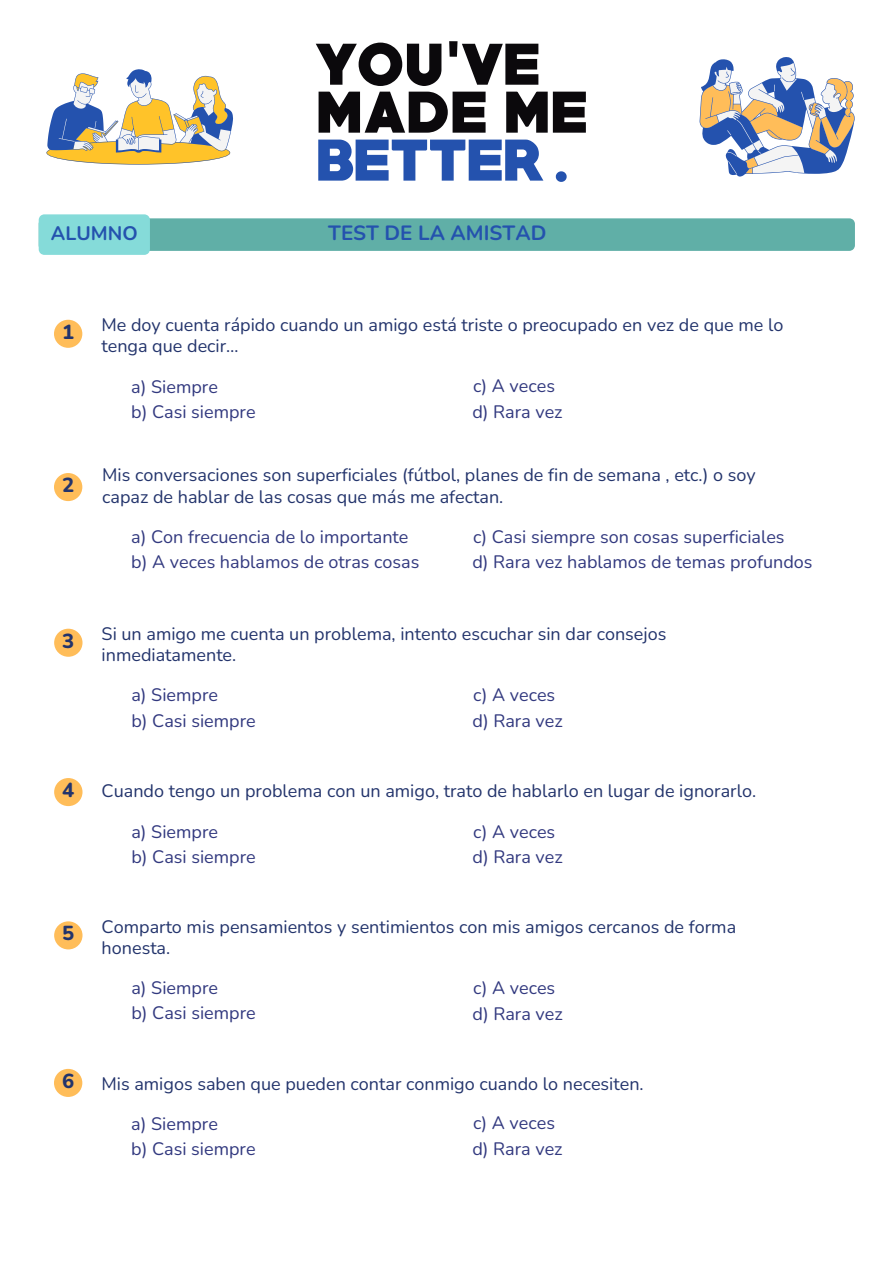
<style>
.page{position:relative;width:894px;height:1264px;background:#fff}
.page>*{position:absolute;margin:0;border:0;box-sizing:border-box;transform-origin:0 0}
.t1{font:700 51.6px/48px "PRIMETIME";color:#0b090c}
.t2{font:700 20.55px "Nunito";color:#2452ae}
.t3{font:800 20.25px "Nunito";color:#23346c}
.t4{font:700 19.5px "Nunito";color:#2452ae}
.t5{font:18px/21.3px "Nunito";color:#23346c}
.t6{font:18px "Nunito";color:#32397f}
.s1{color:#2452ae}
</style>
<div class="page">
<div style="left:54px;top:320px;width:28px;height:28px;background:#ffbd59;border-radius:50%"></div>
<div style="left:54px;top:473px;width:28px;height:28px;background:#ffbd59;border-radius:50%"></div>
<div style="left:54px;top:628px;width:28px;height:28px;background:#ffbd59;border-radius:50%"></div>
<div style="left:54px;top:778px;width:28px;height:28px;background:#ffbd59;border-radius:50%"></div>
<div style="left:54px;top:921px;width:28px;height:28px;background:#ffbd59;border-radius:50%"></div>
<div style="left:54px;top:1068px;width:28px;height:28px;background:#ffbd59;border-radius:50%"></div>
<svg style="left:699px;top:57px;width:155px;height:119px"></svg>
<svg style="left:46px;top:69px;width:187px;height:95px"></svg>
<svg style="left:39px;top:214px;width:815px;height:41px"></svg>
<p class="t1" style="left:316px;top:42px;width:273px">YOU’VE<br>MADE ME<br><span class="s1">BETTER.</span></p>
<p class="t4" style="left:51px;top:220px;width:88px">ALUMNO</p>
<p class="t2" style="left:328px;top:219px;width:220px">TEST DE LA AMISTAD</p>
<p class="t3" style="left:62px;top:318px;width:14px">1</p>
<h1 class="t3" style="left:62px;top:471px;width:14px">2</h1>
<p class="t3" style="left:62px;top:627px;width:14px">3</p>
<h2 class="t3" style="left:62px;top:776px;width:14px">4</h2>
<h2 class="t3" style="left:62px;top:920px;width:14px">5</h2>
<p class="t3" style="left:62px;top:1067px;width:14px">6</p>
<p class="t5" style="left:101px;top:314px;width:683px">Me doy cuenta rápido cuando un amigo está triste o preocupado en vez de que me lo tenga que decir…</p>
<p class="t6" style="left:131px;top:374px;width:88px">a) Siempre</p>
<p class="t6" style="left:473px;top:374px;width:83px">c) A veces</p>
<p class="t6" style="left:131px;top:399px;width:126px">b) Casi siempre</p>
<p class="t6" style="left:472px;top:400px;width:92px">d) Rara vez</p>
<p class="t5" style="left:102px;top:465px;width:654px">Mis conversaciones son superficiales (fútbol, planes de fin de semana , etc.) o soy capaz de hablar de las cosas que más me afectan.</p>
<p class="t6" style="left:131px;top:524px;width:278px">a) Con frecuencia de lo importante</p>
<p class="t6" style="left:473px;top:524px;width:313px">c) Casi siempre son cosas superficiales</p>
<p class="t6" style="left:131px;top:550px;width:290px">b) A veces hablamos de otras cosas</p>
<p class="t6" style="left:472px;top:550px;width:341px">d) Rara vez hablamos de temas profundos</p>
<p class="t5" style="left:102px;top:623px;width:566px">Si un amigo me cuenta un problema, intento escuchar sin dar consejos inmediatamente.</p>
<p class="t6" style="left:131px;top:683px;width:88px">a) Siempre</p>
<p class="t6" style="left:473px;top:683px;width:83px">c) A veces</p>
<p class="t6" style="left:131px;top:708px;width:126px">b) Casi siempre</p>
<p class="t6" style="left:472px;top:708px;width:92px">d) Rara vez</p>
<p class="t5" style="left:102px;top:780px;width:656px">Cuando tengo un problema con un amigo, trato de hablarlo en lugar de ignorarlo.</p>
<p class="t6" style="left:131px;top:819px;width:88px">a) Siempre</p>
<p class="t6" style="left:473px;top:819px;width:83px">c) A veces</p>
<p class="t6" style="left:131px;top:844px;width:126px">b) Casi siempre</p>
<p class="t6" style="left:472px;top:845px;width:92px">d) Rara vez</p>
<p class="t5" style="left:102px;top:916px;width:636px">Comparto mis pensamientos y sentimientos con mis amigos cercanos de forma honesta.</p>
<p class="t6" style="left:131px;top:975px;width:88px">a) Siempre</p>
<p class="t6" style="left:473px;top:975px;width:83px">c) A veces</p>
<p class="t6" style="left:131px;top:1001px;width:126px">b) Casi siempre</p>
<p class="t6" style="left:472px;top:1001px;width:92px">d) Rara vez</p>
<p class="t5" style="left:101px;top:1072px;width:543px">Mis amigos saben que pueden contar conmigo cuando lo necesiten.</p>
<p class="t6" style="left:131px;top:1111px;width:88px">a) Siempre</p>
<p class="t6" style="left:473px;top:1111px;width:83px">c) A veces</p>
<p class="t6" style="left:131px;top:1136px;width:126px">b) Casi siempre</p>
<p class="t6" style="left:472px;top:1136px;width:92px">d) Rara vez</p>
</div>
